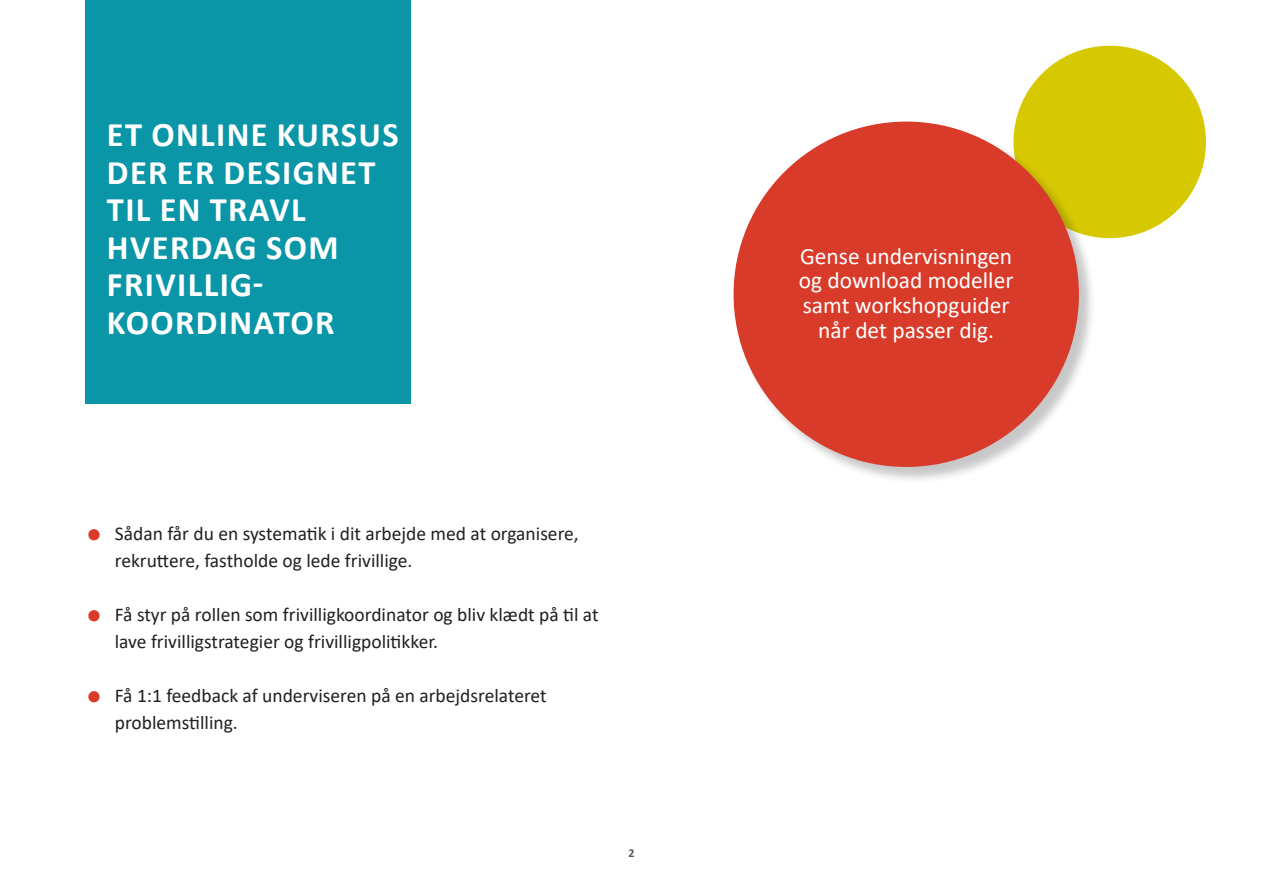
<style>
.page{position:relative;width:1263px;height:893px;background:#fff}
.page>*{position:absolute;margin:0;border:0;box-sizing:border-box;transform-origin:0 0}
.t1{font:700 34.5px/37.5px "Calibri";letter-spacing:.04em;color:#fff}
.t2{font:23.4px "Calibri";color:#fff}
.t3{font:19.5px/27px "Calibri";color:#231f20}
.t4{font:700 12px "Calibri";color:#5f5352}
.s1{font-size:36px;color:#d93b2a}
</style>
<div class="page">
<div style="left:85px;top:0;width:325px;height:404px;background:#0a96a7"></div>
<div style="left:1013px;top:46px;width:193px;height:192px;background:#d6c801;border-radius:50%"></div>
<div style="left:734px;top:122px;width:362px;height:362px;background:#231f20;opacity:.25"></div>
<div style="left:733px;top:122px;width:346px;height:345px;background:#d93b2a;border-radius:50%"></div>
<p class="t1" style="left:107px;top:116px;width:293px">ET ONLINE KURSUS<br>DER ER DESIGNET<br>TIL EN TRAVL</p>
<p class="t1" style="left:107px;top:228px;width:233px">HVERDAG SOM</p>
<p class="t1" style="left:107px;top:266px;width:158px">FRIVILLIG-</p>
<p class="t1" style="left:107px;top:303px;width:229px">KOORDINATOR</p>
<p class="t3" style="left:85px;top:520px;width:495px"><span class="s1">•</span> Sådan får du en systematik i dit arbejde med at organisere,</p>
<p class="t3" style="left:115px;top:547px;width:299px">rekruttere, fastholde og lede frivillige.</p>
<p class="t3" style="left:115px;top:601px;width:485px;text-indent:-30px"><span class="s1">•</span> Få styr på rollen som frivilligkoordinator og bliv klædt på til at lave frivilligstrategier og frivilligpolitikker.</p>
<p class="t3" style="left:85px;top:682px;width:463px"><span class="s1">•</span> Få 1:1 feedback af underviseren på en arbejdsrelateret</p>
<p class="t3" style="left:115px;top:709px;width:125px">problemstilling.</p>
<p class="t4" style="left:628px;top:845px;width:8px">2</p>
<p class="t2" style="left:800px;top:240px;width:213px">Gense undervisningen</p>
<p class="t2" style="left:799px;top:264px;width:216px">og download modeller</p>
<p class="t2" style="left:803px;top:289px;width:208px">samt workshopguider</p>
<p class="t2" style="left:818px;top:314px;width:177px">når det passer dig.</p>
</div>
